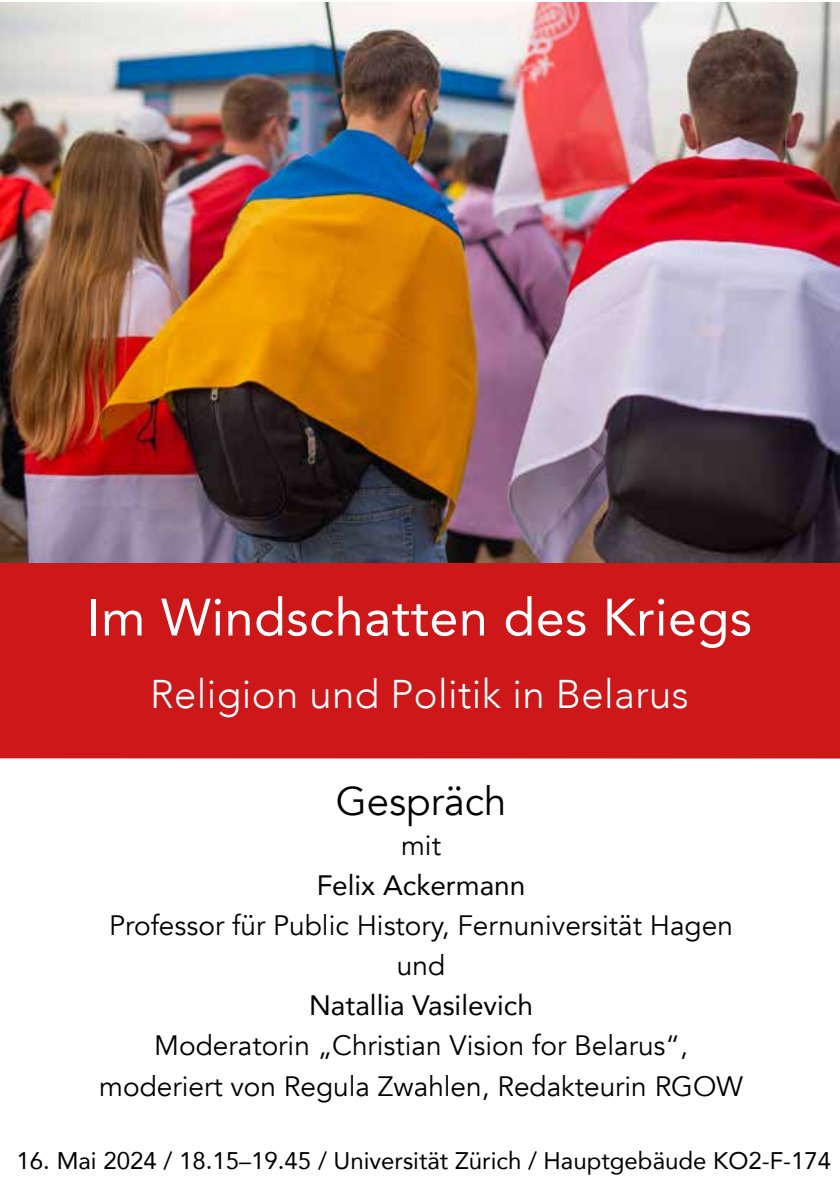
<style>
.page{position:relative;width:840px;height:1191px;background:#fff}
.page>*{position:absolute;margin:0;border:0;box-sizing:border-box;transform-origin:0 0}
.t1{font:52px "Avenir";letter-spacing:.01em;color:#fff}
.t2{font:300 40px "Avenir";letter-spacing:.01em;color:#fff}
.t3{font:40px "Avenir";color:#000}
.t4{font:28px/40px "Avenir";color:#000;text-align:center}
.t5{font:28px "Avenir";color:#000}
.t6{font:24px "Avenir";color:#000}
</style>
<div class="page">
<div style="left:0;top:561px;width:839px;height:197px;background:#cd1719"></div>
<img style="left:0;top:2px;width:839px;height:560px">
<h1 class="t1" style="left:87px;top:575px;width:666px">Im Windschatten des Kriegs</h1>
<h2 class="t2" style="left:150px;top:670px;width:540px">Religion und Politik in Belarus</h2>
<h2 class="t3" style="left:335px;top:777px;width:172px">Gespräch</h2>
<p class="t4" style="left:401px;top:826px;width:41px">mit</p>
<p class="t5" style="left:316px;top:863px;width:210px">Felix Ackermann</p>
<p class="t4" style="left:109px;top:906px;width:625px">Professor für Public History, Fernuniversität Hagen und</p>
<p class="t5" style="left:309px;top:983px;width:225px">Natallia Vasilevich</p>
<p class="t4" style="left:99px;top:1026px;width:645px">Moderatorin „Christian Vision for Belarus“, moderiert von Regula Zwahlen, Redakteurin RGOW</p>
<p class="t6" style="left:17px;top:1141px;width:815px">16. Mai 2024 / 18.15–19.45 / Universität Zürich / Hauptgebäude KO2-F-174</p>
</div>
